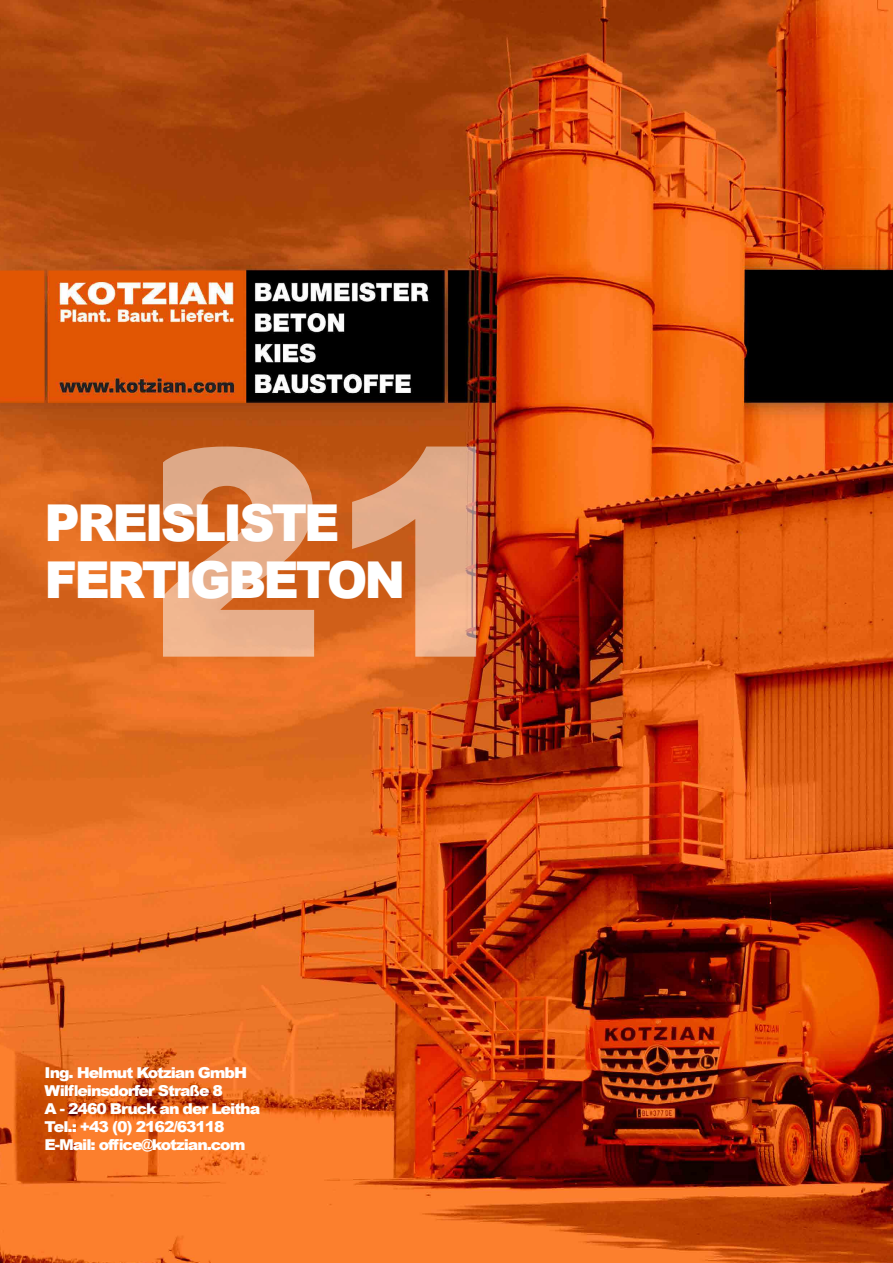
<style>
.page{position:relative;width:893px;height:1263px;background:#fff}
.page>*{position:absolute;margin:0;border:0;box-sizing:border-box;transform-origin:0 0}
.t1{font:900 288.6px "Arial";color:#fff;scale:1.05 1}
.t2{font:900 50.85px/57px "Arial";letter-spacing:-.06em;color:#fff;scale:.96 1}
.t3{font:900 15px/18px "Arial";letter-spacing:-.07em;color:#fff;scale:1.05 1}
</style>
<div class="page">
<img style="left:1px;top:0;width:892px;height:1263px">
<h1 class="t1" style="left:126px;top:344px;width:386px">21</h1>
<h2 class="t2" style="left:45px;top:493px;width:377px">PREISLISTE<br>FERTIGBETON</h2>
<p class="t3" style="left:45px;top:1063px;width:207px">Ing. Helmut Kotzian GmbH<br>Wilfleinsdorfer Straße 8<br>A - 2460 Bruck an der Leitha<br>Tel.: +43 (0) 2162/63118<br>E-Mail: office@kotzian.com</p>
</div>
